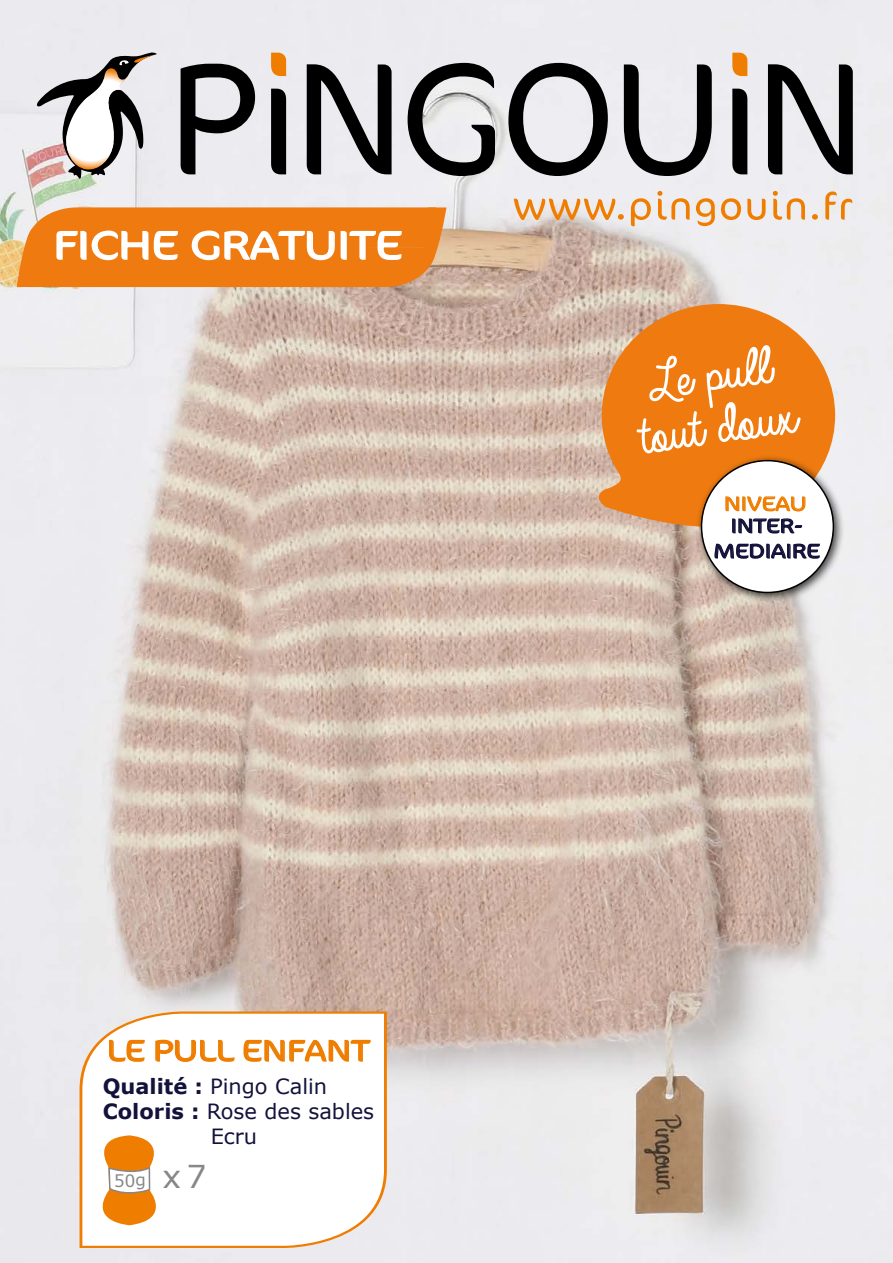
<style>
.page{position:relative;width:893px;height:1263px;background:#fff}
.page>*{position:absolute;margin:0;border:0;box-sizing:border-box;transform-origin:0 0}
.t1{font:55.5px/52.5px "Always In My Heart";color:#fff;text-align:center}
.t2{font:300 39.9px "Cocon";color:#fff;scale:1.21 1}
.t3{font:31.5px "Verdana";color:#878787}
.t4{font:300 30px "Cocon";color:#ef7d00;scale:1.21 1}
.t5{font:21px "Verdana";color:#13123b}
.t6{font:300 20.1px "Cocon";color:#ef7d00;scale:1.21 1}
.t7{font:300 19.95px/25.2px "Cocon";color:#13123b;text-align:center;scale:1.21 1}
.s1{font-weight:700}
</style>
<div class="page">
<img style="left:0;top:0;width:893px;height:1263px">
<svg style="left:35px;top:51px;width:122px;height:128px"></svg>
<svg style="left:181px;top:64px;width:74px;height:110px;background:#87878a"></svg>
<svg style="left:307px;top:64px;width:85px;height:110px;background:#7b7a7d"></svg>
<svg style="left:508px;top:63px;width:100px;height:113px;background:#979699"></svg>
<svg style="left:624px;top:64px;width:88px;height:112px;background:#959598"></svg>
<svg style="left:271px;top:89px;width:15px;height:85px"></svg>
<svg style="left:271px;top:53px;width:15px;height:23px"></svg>
<svg style="left:408px;top:63px;width:87px;height:113px;background:#959596"></svg>
<svg style="left:768px;top:64px;width:85px;height:110px;background:#7a7a7c"></svg>
<svg style="left:732px;top:89px;width:15px;height:85px"></svg>
<svg style="left:732px;top:53px;width:15px;height:23px"></svg>
<svg style="left:514px;top:199px;width:110px;height:21px;background:#ebc196"></svg>
<svg style="left:631px;top:198px;width:20px;height:28px"></svg>
<svg style="left:657px;top:191px;width:33px;height:29px"></svg>
<svg style="left:696px;top:198px;width:19px;height:28px"></svg>
<svg style="left:721px;top:198px;width:20px;height:22px"></svg>
<svg style="left:747px;top:199px;width:19px;height:21px"></svg>
<svg style="left:773px;top:191px;width:32px;height:29px"></svg>
<svg style="left:812px;top:214px;width:6px;height:6px"></svg>
<svg style="left:825px;top:191px;width:27px;height:29px"></svg>
<svg style="left:17px;top:206px;width:429px;height:83px;background:#ee8d33"></svg>
<svg style="left:78px;top:1010px;width:310px;height:239px"></svg>
<svg style="left:594px;top:302px;width:243px;height:229px;background:#ea8d38"></svg>
<div style="left:695px;top:454px;width:150px;height:150px;background:#000;opacity:.75"></div>
<div style="left:701px;top:461px;width:132px;height:131px;background:#fff;border-radius:50%"></div>
<svg style="left:725px;top:496px;width:81px;height:16px"></svg>
<svg style="left:732px;top:518px;width:71px;height:16px"></svg>
<svg style="left:714px;top:543px;width:106px;height:16px"></svg>
<svg style="left:108px;top:1039px;width:37px;height:23px"></svg>
<svg style="left:155px;top:1039px;width:80px;height:23px"></svg>
<svg style="left:243px;top:1039px;width:128px;height:23px"></svg>
<svg style="left:87px;top:1135px;width:87px;height:90px"></svg>
<h2 class="t2" style="left:53px;top:222px;width:290px">FICHE GRATUITE</h2>
<h3 class="t4" style="left:107px;top:1033px;width:219px">LE PULL ENFANT</h3>
<p class="t5" style="left:103px;top:1072px;width:226px"><span class="s1">Qualité :</span> Pingo Calin</p>
<p class="t5" style="left:103px;top:1097px;width:273px"><span class="s1">Coloris :</span> Rose des sables</p>
<p class="t5" style="left:211px;top:1122px;width:48px">Ecru</p>
<h3 class="t3" style="left:163px;top:1154px;width:46px">x7</h3>
<h1 class="t1" style="left:620px;top:363px;width:157px;rotate:-8deg">Le pull tout doux</h1>
<p class="t6" style="left:724px;top:492px;width:70px">NIVEAU</p>
<p class="t7" style="left:713px;top:514px;width:90px">INTER-<br>MEDIAIRE</p>
</div>
